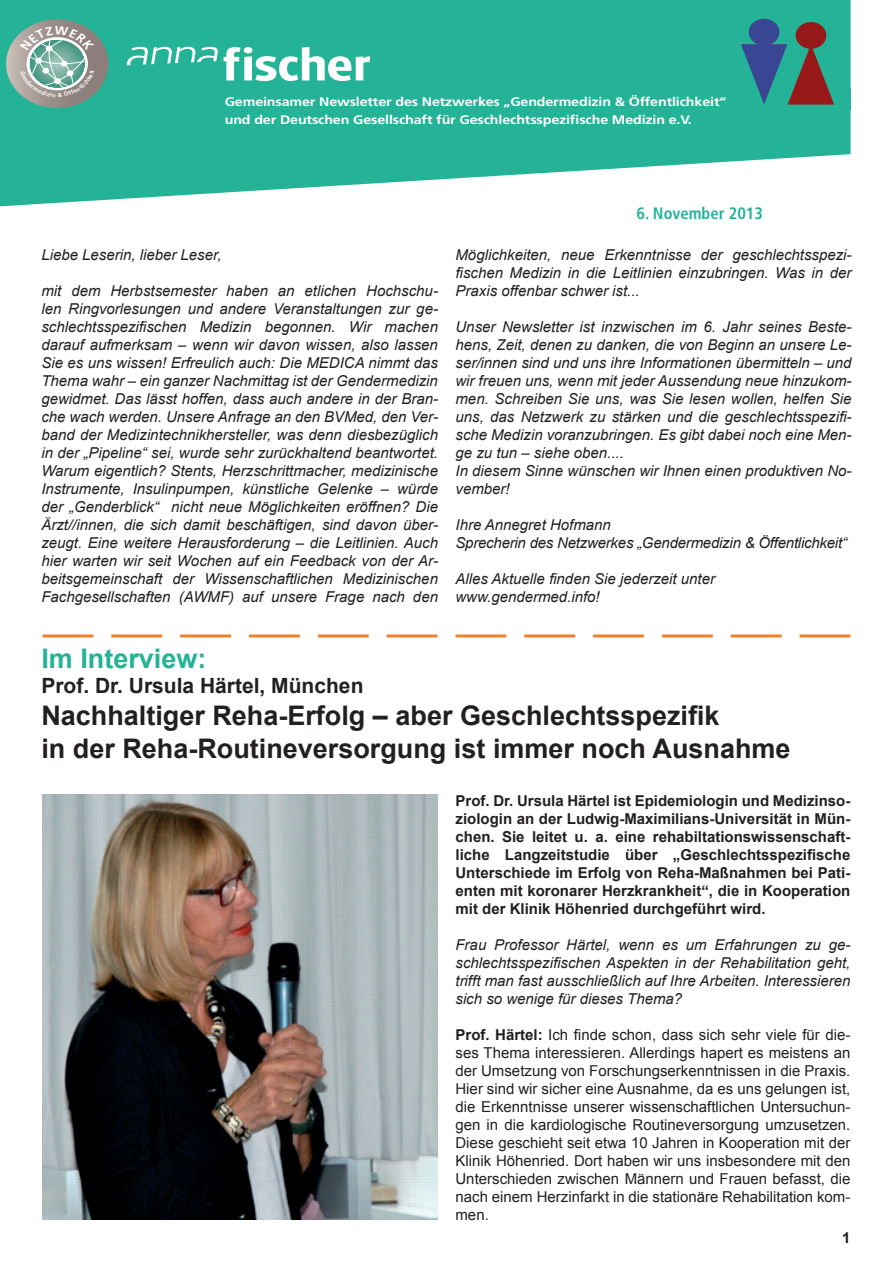
<style>
.page{position:relative;width:893px;height:1263px;background:#fff}
.page>*{position:absolute;margin:0;border:0;box-sizing:border-box;transform-origin:0 0}
.t1{font:700 27px/32.4px "Arial";color:#231f20}
.t2{font:700 27px "Arial";color:#24b396}
.t3{font:700 21px "Arial";color:#231f20}
.t4{font:700 condensed 16.5px "Frutiger";color:#24b396}
.t5{font:italic 15px/18px "Arial";color:#231f20;text-align:justify}
.t6{font:15px/18px "Arial";color:#231f20;text-align:justify}
.t7{font:700 15px/18px "Arial";color:#231f20;text-align:justify}
.t8{font:700 12.45px/17.9px "Frutiger";letter-spacing:-.01em;color:#fff;scale:1.15 1}
.s1{font-weight:700}
</style>
<div class="page">
<svg style="left:43px;top:634px;width:807px;height:3px"></svg>
<svg style="left:0;top:0;width:851px;height:206px;fill:#24b396"></svg>
<svg style="left:224px;top:47px;width:146px;height:34px"></svg>
<svg style="left:127px;top:47px;width:91px;height:18px"></svg>
<div style="left:225px;top:96px;width:592px;height:45px;background:#24b396"></div>
<div style="left:749px;top:19px;width:30px;height:26px;background:#384693;border-radius:50%"></div>
<div style="left:796px;top:22px;width:30px;height:27px;background:#98191a;border-radius:50%"></div>
<svg style="left:741px;top:44px;width:108px;height:61px;background:#427778"></svg>
<div style="left:838px;top:89px;width:13px;height:21px;background:#24b396"></div>
<div style="left:649px;top:176px;width:86px;height:21px;background:#fff"></div>
<img style="left:43px;top:795px;width:394px;height:425px">
<svg style="left:6px;top:19px;width:102px;height:89px;background:#82a79b"></svg>
<p class="t8" style="left:225px;top:93px;width:438px">Gemeinsamer Newsletter des Netzwerkes „Gendermedizin &amp; Öffentlichkeit“ und der Deutschen Gesellschaft für Geschlechtsspezifische Medizin e.V.</p>
<p class="t5" style="left:41px;top:246px;width:182px">Liebe Leserin, lieber Leser,</p>
<p class="t5" style="left:41px;top:282px;width:398px">mit dem Herbstsemester haben an etlichen Hochschu&shy;len Ringvorlesungen und andere Veranstaltungen zur ge&shy;schlechtsspezifischen Medizin begonnen. Wir machen darauf aufmerksam – wenn wir davon wissen, also lassen Sie es uns wissen! Erfreulich auch: Die MEDICA nimmt das Thema wahr – ein ganzer Nachmittag ist der Gendermedizin gewidmet. Das lässt hoffen, dass auch andere in der Bran&shy;che wach werden. Unsere Anfrage an den BVMed, den Ver&shy;band der Medizintechnikhersteller, was denn diesbezüglich in der „Pipeline“ sei, wurde sehr zurückhaltend beantwortet.<br>Warum eigentlich? Stents, Herzschrittmacher, medizinische Instrumente, Insulinpumpen, künstliche Gelenke – würde der „Genderblick“ nicht neue Möglichkeiten eröffnen? Die Ärzt//innen, die sich damit beschäftigen, sind davon über&shy;zeugt. Eine weitere Herausforderung – die Leitlinien. Auch hier warten wir seit Wochen auf ein Feedback von der Ar&shy;beitsgemeinschaft der Wissenschaftlichen Medizinischen Fachgesellschaften (AWMF) auf unsere Frage nach den</p>
<p class="t4" style="left:636px;top:203px;width:128px">6. November 2013</p>
<p class="t5" style="left:455px;top:246px;width:398px">Möglichkeiten, neue Erkenntnisse der geschlechtsspezi&shy;fischen Medizin in die Leitlinien einzubringen. Was in der Praxis offenbar schwer ist...</p>
<p class="t5" style="left:455px;top:318px;width:398px;text-align:left">Unser Newsletter ist inzwischen im 6. Jahr seines Beste&shy;hens, Zeit, denen zu danken, die von Beginn an unsere Le&shy;ser/innen sind und uns ihre Informationen übermitteln – und wir freuen uns, wenn mit jeder Aussendung neue hinzukom&shy;men. Schreiben Sie uns, was Sie lesen wollen, helfen Sie uns, das Netzwerk zu stärken und die geschlechtsspezifi&shy;sche Medizin voranzubringen. Es gibt dabei noch eine Men&shy;ge zu tun – siehe oben....<br>In diesem Sinne wünschen wir Ihnen einen produktiven No&shy;vember!</p>
<p class="t5" style="left:455px;top:516px;width:393px">Ihre Annegret Hofmann<br>Sprecherin des Netzwerkes „Gendermedizin &amp; Öffentlichkeit“</p>
<p class="t5" style="left:455px;top:570px;width:261px">Alles Aktuelle finden Sie jederzeit unter www.gendermed.info!</p>
<h1 class="t2" style="left:41px;top:640px;width:167px">Im Interview:</h1>
<h2 class="t3" style="left:41px;top:671px;width:324px">Prof. Dr. Ursula Härtel, München</h2>
<h1 class="t1" style="left:41px;top:700px;width:751px">Nachhaltiger Reha-Erfolg – aber Geschlechtsspezifik<br>in der Reha-Routineversorgung ist immer noch Ausnahme</h1>
<p class="t7" style="left:455px;top:792px;width:396px">Prof. Dr. Ursula Härtel ist Epidemiologin und Medizinso&shy;ziologin an der Ludwig-Maximilians-Universität in Mün&shy;chen. Sie leitet u. a. eine rehabiltationswissenschaft&shy;liche Langzeitstudie über „Geschlechtsspezifische Unterschiede im Erfolg von Reha-Maßnahmen bei Pati&shy;enten mit koronarer Herzkrankheit“, die in Kooperation mit der Klinik Höhenried durchgeführt wird.</p>
<p class="t5" style="left:455px;top:936px;width:396px">Frau Professor Härtel, wenn es um Erfahrungen zu ge&shy;schlechtsspezifischen Aspekten in der Rehabilitation geht, trifft man fast ausschließlich auf Ihre Arbeiten. Interessieren sich so wenige für dieses Thema?</p>
<p class="t6" style="left:455px;top:1026px;width:396px"><span class="s1">Prof. Härtel:</span> Ich finde schon, dass sich sehr viele für die&shy;ses Thema interessieren. Allerdings hapert es meistens an der Umsetzung von Forschungserkenntnissen in die Praxis.<br>Hier sind wir sicher eine Ausnahme, da es uns gelungen ist, die Erkenntnisse unserer wissenschaftlichen Untersuchun&shy;gen in die kardiologische Routineversorgung umzusetzen.<br>Diese geschieht seit etwa 10 Jahren in Kooperation mit der Klinik Höhenried. Dort haben wir uns insbesondere mit den Unterschieden zwischen Männern und Frauen befasst, die nach einem Herzinfarkt in die stationäre Rehabilitation kom&shy;men.</p>
<p class="t7" style="left:842px;top:1229px;width:10px">1</p>
</div>
